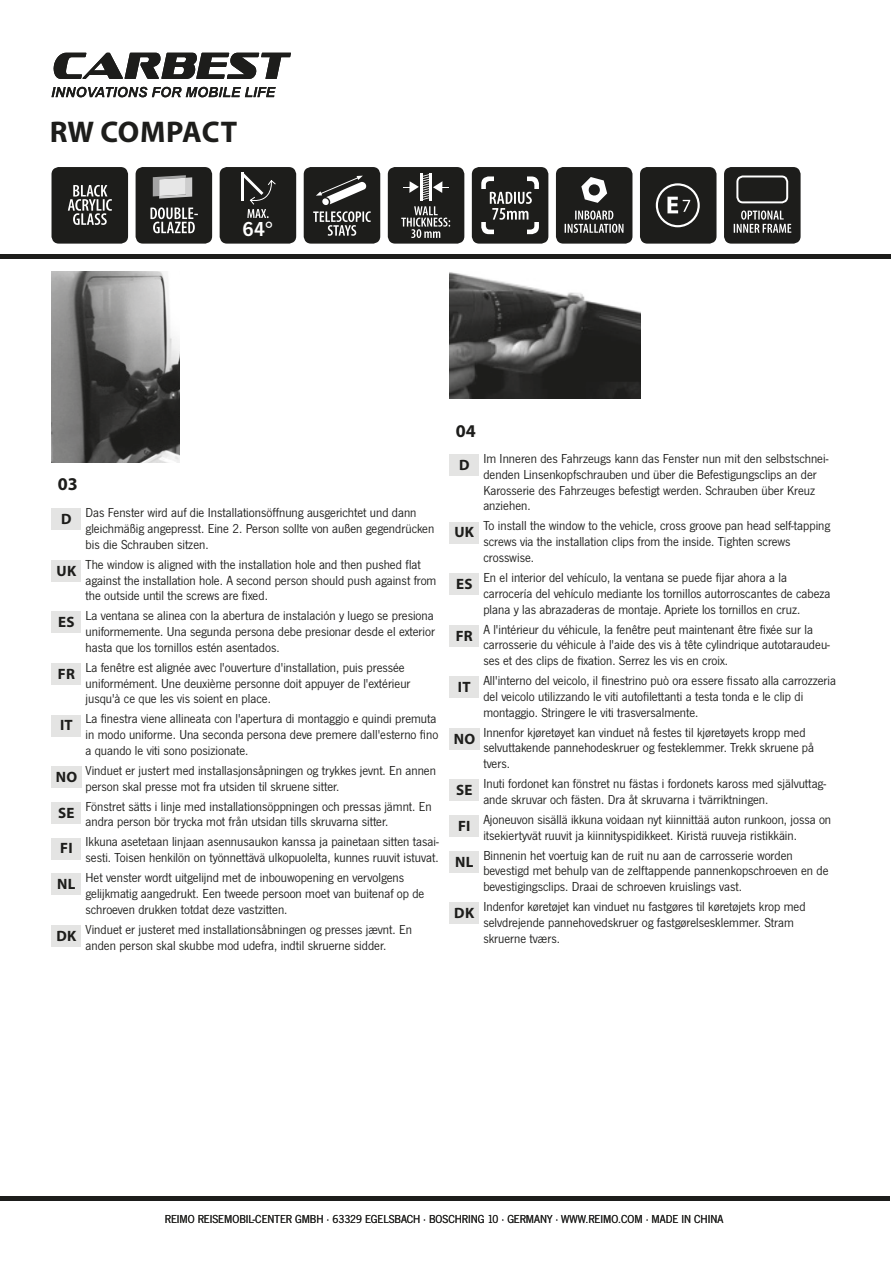
<style>
.page{position:relative;width:891px;height:1263px;background:#fff}
.page>*{position:absolute;margin:0;border:0;box-sizing:border-box;transform-origin:0 0}
.t1{font:700 30px "Myriad Pro";letter-spacing:-.005em;color:#1d1d1b}
.t2{font:600 21px "News Gothic T";color:#fff}
.t3{font:700 18px "Myriad Pro";color:#1d1d1b}
.t4{font:700 15px "Myriad Pro";letter-spacing:.02em;color:#1d1d1b}
.t5{font:13.5px/15.8px "News Gothic T";color:#1d1d1b}
.t6{font:12px "News Gothic T";color:#1d1d1b}
</style>
<div class="page">
<hr style="left:0;top:254px;width:891px;height:4px;background:#1d1d1b">
<div style="left:640px;top:167px;width:76px;height:76px;background:#1d1d1b;border-radius:7px"></div>
<div style="left:656px;top:183px;width:44px;height:44px;border:2px solid #fff;border-radius:50%"></div>
<svg style="left:667px;top:197px;width:23px;height:16px"></svg>
<div style="left:52px;top:167px;width:76px;height:76px;background:#1d1d1b;border-radius:7px"></div>
<svg style="left:68px;top:185px;width:44px;height:40px"></svg>
<div style="left:388px;top:167px;width:76px;height:76px;background:#1d1d1b;border-radius:7px"></div>
<svg style="left:401px;top:206px;width:49px;height:32px"></svg>
<hr style="left:420px;top:173px;width:2px;height:28px;background:#fff">
<hr style="left:429px;top:173px;width:3px;height:28px;background:#fff">
<svg style="left:403px;top:174px;width:46px;height:26px"></svg>
<div style="left:220px;top:167px;width:76px;height:76px;background:#1d1d1b;border-radius:7px"></div>
<svg style="left:241px;top:172px;width:35px;height:46px"></svg>
<div style="left:472px;top:167px;width:76px;height:76px;background:#1d1d1b;border-radius:7px"></div>
<svg style="left:481px;top:176px;width:58px;height:58px"></svg>
<div style="left:556px;top:167px;width:76px;height:76px;background:#1d1d1b;border-radius:7px"></div>
<svg style="left:565px;top:210px;width:58px;height:23px"></svg>
<svg style="left:581px;top:177px;width:26px;height:26px"></svg>
<div style="left:724px;top:167px;width:76px;height:76px;background:#1d1d1b;border-radius:7px"></div>
<svg style="left:734px;top:210px;width:57px;height:23px"></svg>
<div style="left:736px;top:175px;width:52px;height:28px;border:2px solid #fff;border-radius:6px"></div>
<div style="left:136px;top:167px;width:76px;height:76px;background:#1d1d1b;border-radius:7px"></div>
<svg style="left:153px;top:175px;width:39px;height:23px"></svg>
<svg style="left:150px;top:207px;width:48px;height:26px"></svg>
<div style="left:304px;top:167px;width:76px;height:76px;background:#1d1d1b;border-radius:7px"></div>
<svg style="left:313px;top:211px;width:58px;height:25px"></svg>
<svg style="left:316px;top:176px;width:50px;height:28px"></svg>
<svg style="left:52px;top:87px;width:224px;height:10px"></svg>
<svg style="left:53px;top:53px;width:238px;height:26px"></svg>
<div style="left:0;top:1195px;width:890px;height:5px;background:#1d1d1b"></div>
<img style="left:52px;top:271px;width:127px;height:191px">
<div style="left:52px;top:508px;width:29px;height:22px;background:#e4e4e3"></div>
<div style="left:52px;top:560px;width:29px;height:21px;background:#e4e4e3"></div>
<div style="left:52px;top:612px;width:29px;height:21px;background:#e4e4e3"></div>
<div style="left:52px;top:663px;width:29px;height:21px;background:#e4e4e3"></div>
<div style="left:52px;top:715px;width:29px;height:21px;background:#e4e4e3"></div>
<div style="left:52px;top:766px;width:30px;height:21px;background:#e4e4e3"></div>
<div style="left:52px;top:802px;width:29px;height:21px;background:#e4e4e3"></div>
<div style="left:52px;top:838px;width:29px;height:21px;background:#e4e4e3"></div>
<div style="left:52px;top:873px;width:29px;height:22px;background:#e4e4e3"></div>
<div style="left:52px;top:925px;width:29px;height:21px;background:#e4e4e3"></div>
<img style="left:449px;top:272px;width:192px;height:127px">
<div style="left:449px;top:454px;width:30px;height:22px;background:#e4e4e3"></div>
<div style="left:449px;top:522px;width:30px;height:21px;background:#e4e4e3"></div>
<div style="left:449px;top:573px;width:30px;height:21px;background:#e4e4e3"></div>
<div style="left:449px;top:625px;width:30px;height:21px;background:#e4e4e3"></div>
<div style="left:449px;top:676px;width:30px;height:21px;background:#e4e4e3"></div>
<div style="left:449px;top:728px;width:30px;height:21px;background:#e4e4e3"></div>
<div style="left:449px;top:779px;width:30px;height:21px;background:#e4e4e3"></div>
<div style="left:449px;top:815px;width:30px;height:21px;background:#e4e4e3"></div>
<div style="left:449px;top:851px;width:30px;height:21px;background:#e4e4e3"></div>
<div style="left:449px;top:902px;width:30px;height:21px;background:#e4e4e3"></div>
<h1 class="t1" style="left:50px;top:112px;width:189px">RW COMPACT</h1>
<h2 class="t2" style="left:242px;top:217px;width:32px">64°</h2>
<h3 class="t3" style="left:58px;top:472px;width:21px">03</h3>
<p class="t4" style="left:61px;top:509px;width:12px">D</p>
<p class="t5" style="left:86px;top:504px;width:350px">Das Fenster wird auf die Installationsöffnung ausgerichtet und dann gleichmäßig angepresst. Eine 2. Person sollte von außen gegendrücken bis die Schrauben sitzen.</p>
<p class="t4" style="left:57px;top:561px;width:21px">UK</p>
<p class="t5" style="left:86px;top:556px;width:352px">The window is aligned with the installation hole and then pushed flat against the installation hole. A second person should push against from the outside until the screws are fixed.</p>
<p class="t4" style="left:58px;top:612px;width:18px">ES</p>
<p class="t5" style="left:86px;top:607px;width:351px;text-align:justify">La ventana se alinea con la abertura de instalación y luego se presiona uniformemente. Una segunda persona debe presionar desde el exterior hasta que los tornillos estén asentados.</p>
<p class="t4" style="left:58px;top:664px;width:19px">FR</p>
<p class="t5" style="left:86px;top:659px;width:326px">La fenêtre est alignée avec l'ouverture d'installation, puis pressée uniformément. Une deuxième personne doit appuyer de l'extérieur jusqu'à ce que les vis soient en place.</p>
<p class="t4" style="left:60px;top:715px;width:14px">IT</p>
<p class="t5" style="left:86px;top:710px;width:354px">La finestra viene allineata con l'apertura di montaggio e quindi premuta in modo uniforme. Una seconda persona deve premere dall'esterno fino a quando le viti sono posizionate.</p>
<p class="t4" style="left:56px;top:767px;width:23px">NO</p>
<p class="t5" style="left:86px;top:762px;width:352px">Vinduet er justert med installasjonsåpningen og trykkes jevnt. En annen person skal presse mot fra utsiden til skruene sitter.</p>
<p class="t4" style="left:58px;top:802px;width:18px">SE</p>
<p class="t5" style="left:86px;top:798px;width:348px">Fönstret sätts i linje med installationsöppningen och pressas jämnt. En andra person bör trycka mot från utsidan tills skruvarna sitter.</p>
<p class="t4" style="left:60px;top:838px;width:14px">FI</p>
<p class="t5" style="left:86px;top:833px;width:355px">Ikkuna asetetaan linjaan asennusaukon kanssa ja painetaan sitten tasai&shy;sesti. Toisen henkilön on työnnettävä ulkopuolelta, kunnes ruuvit istuvat.</p>
<p class="t4" style="left:57px;top:874px;width:20px">NL</p>
<p class="t5" style="left:86px;top:869px;width:340px">Het venster wordt uitgelijnd met de inbouwopening en vervolgens gelijkmatig aangedrukt. Een tweede persoon moet van buitenaf op de schroeven drukken totdat deze vastzitten.</p>
<p class="t4" style="left:56px;top:925px;width:21px">DK</p>
<p class="t5" style="left:86px;top:921px;width:328px">Vinduet er justeret med installationsåbningen og presses jævnt. En anden person skal skubbe mod udefra, indtil skruerne sidder.</p>
<h3 class="t3" style="left:456px;top:419px;width:21px">04</h3>
<p class="t4" style="left:459px;top:455px;width:12px">D</p>
<p class="t5" style="left:483px;top:450px;width:346px">Im Inneren des Fahrzeugs kann das Fenster nun mit den selbstschnei&shy;denden Linsenkopfschrauben und über die Befestigungsclips an der Karosserie des Fahrzeuges befestigt werden. Schrauben über Kreuz anziehen.</p>
<p class="t4" style="left:454px;top:522px;width:21px">UK</p>
<p class="t5" style="left:483px;top:518px;width:348px">To install the window to the vehicle, cross groove pan head self-tapping screws via the installation clips from the inside. Tighten screws crosswise.</p>
<p class="t4" style="left:456px;top:574px;width:18px">ES</p>
<p class="t5" style="left:483px;top:569px;width:349px">En el interior del vehículo, la ventana se puede fijar ahora a la carrocería del vehículo mediante los tornillos autorroscantes de cabeza plana y las abrazaderas de montaje. Apriete los tornillos en cruz.</p>
<p class="t4" style="left:456px;top:625px;width:19px">FR</p>
<p class="t5" style="left:483px;top:621px;width:348px">A l'intérieur du véhicule, la fenêtre peut maintenant être fixée sur la carrosserie du véhicule à l'aide des vis à tête cylindrique autotaraudeu&shy;ses et des clips de fixation. Serrez les vis en croix.</p>
<p class="t4" style="left:458px;top:677px;width:14px">IT</p>
<p class="t5" style="left:483px;top:672px;width:354px">All'interno del veicolo, il finestrino può ora essere fissato alla carrozzeria del veicolo utilizzando le viti autofilettanti a testa tonda e le clip di montaggio. Stringere le viti trasversalmente.</p>
<p class="t4" style="left:454px;top:728px;width:23px">NO</p>
<p class="t5" style="left:483px;top:724px;width:332px">Innenfor kjøretøyet kan vinduet nå festes til kjøretøyets kropp med selvuttakende pannehodeskruer og festeklemmer. Trekk skruene på tvers.</p>
<p class="t4" style="left:456px;top:780px;width:18px">SE</p>
<p class="t5" style="left:483px;top:775px;width:344px">Inuti fordonet kan fönstret nu fästas i fordonets kaross med självuttag&shy;ande skruvar och fästen. Dra åt skruvarna i tvärriktningen.</p>
<p class="t4" style="left:458px;top:816px;width:14px">FI</p>
<p class="t5" style="left:483px;top:811px;width:349px">Ajoneuvon sisällä ikkuna voidaan nyt kiinnittää auton runkoon, jossa on itsekiertyvät ruuvit ja kiinnityspidikkeet. Kiristä ruuveja ristikkäin.</p>
<p class="t4" style="left:455px;top:851px;width:20px">NL</p>
<p class="t5" style="left:483px;top:847px;width:347px">Binnenin het voertuig kan de ruit nu aan de carrosserie worden bevestigd met behulp van de zelftappende pannenkopschroeven en de bevestigingsclips. Draai de schroeven kruislings vast.</p>
<p class="t4" style="left:454px;top:903px;width:21px">DK</p>
<p class="t5" style="left:483px;top:898px;width:324px">Indenfor køretøjet kan vinduet nu fastgøres til køretøjets krop med selvdrejende pannehovedskruer og fastgørelsesklemmer. Stram skruerne tværs.</p>
<p class="t6" style="left:165px;top:1212px;width:560px">REIMO REISEMOBIL-CENTER GMBH · 63329 EGELSBACH · BOSCHRING 10 · GERMANY · WWW.REIMO.COM · MADE IN CHINA</p>
</div>
